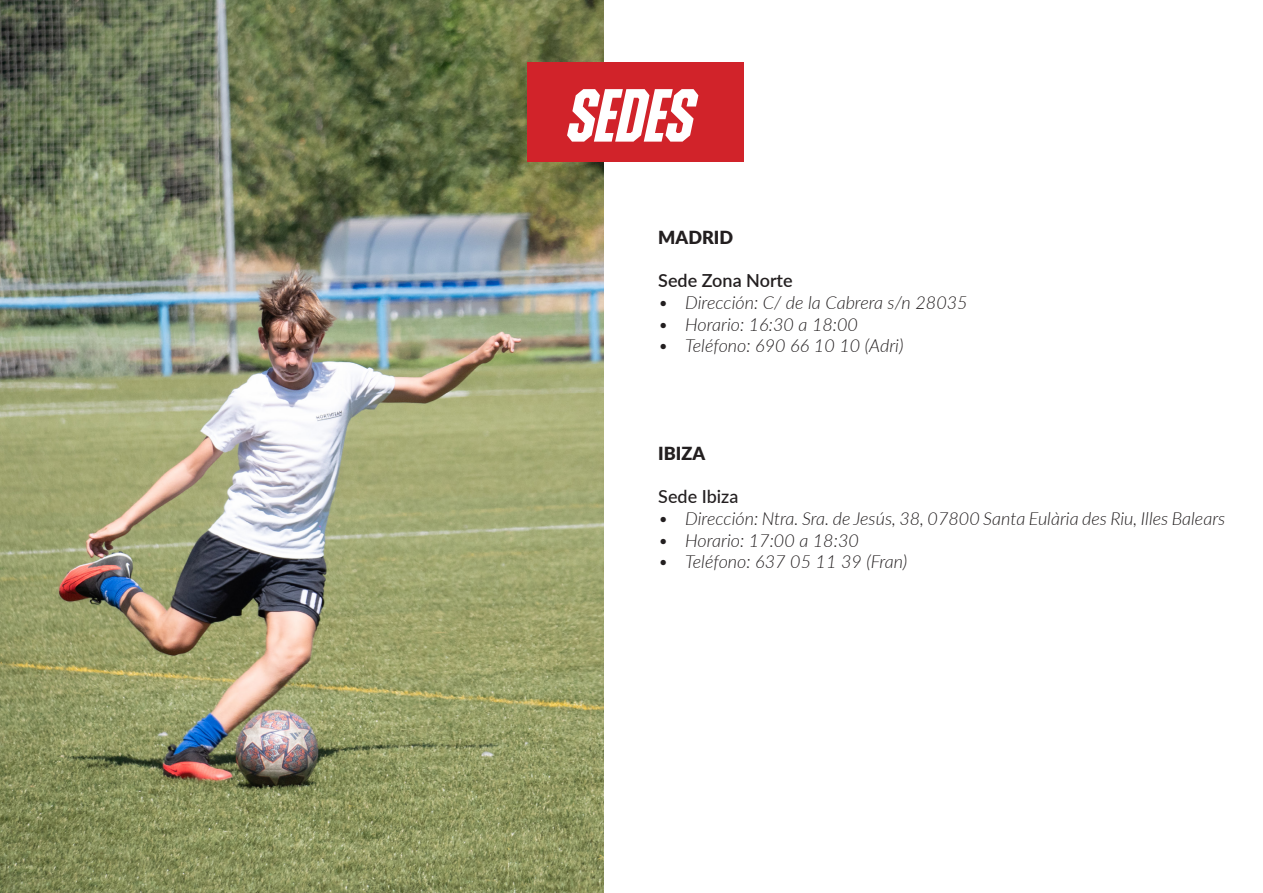
<style>
.page{position:relative;width:1263px;height:893px;background:#fff}
.page>*{position:absolute;margin:0;border:0;box-sizing:border-box;transform-origin:0 0}
.t1{font:italic 700 75px "Zuume Edge";color:#fff}
.t2{font:italic 300 18px "Lato";color:#231f20}
.t3{font:600 18px "Lato";color:#231f20}
.t4{font:900 18px "Lato";color:#231f20}
.t5{font:500 18px "Lato";color:#231f20}
</style>
<div class="page">
<img style="left:0;top:0;width:604px;height:893px">
<div style="left:527px;top:62px;width:216px;height:100px;background:#d1232a"></div>
<p class="t1" style="left:568px;top:76px;width:127px">SEDES</p>
<p class="t4" style="left:658px;top:224px;width:76px">MADRID</p>
<p class="t3" style="left:658px;top:268px;width:136px">Sede Zona Norte</p>
<p class="t2" style="left:658px;top:290px;width:311px">• Dirección: C/ de la Cabrera s/n 28035</p>
<p class="t2" style="left:658px;top:312px;width:201px">• Horario: 16:30 a 18:00</p>
<p class="t2" style="left:658px;top:333px;width:247px">• Teléfono: 690 66 10 10 (Adri)</p>
<p class="t4" style="left:658px;top:440px;width:48px">IBIZA</p>
<p class="t5" style="left:658px;top:484px;width:82px">Sede Ibiza</p>
<p class="t2" style="left:658px;top:506px;width:568px">• Dirección: Ntra. Sra. de Jesús, 38, 07800 Santa Eulària des Riu, Illes Balears</p>
<p class="t2" style="left:658px;top:528px;width:202px">• Horario: 17:00 a 18:30</p>
<p class="t2" style="left:658px;top:549px;width:251px">• Teléfono: 637 05 11 39 (Fran)</p>
</div>
